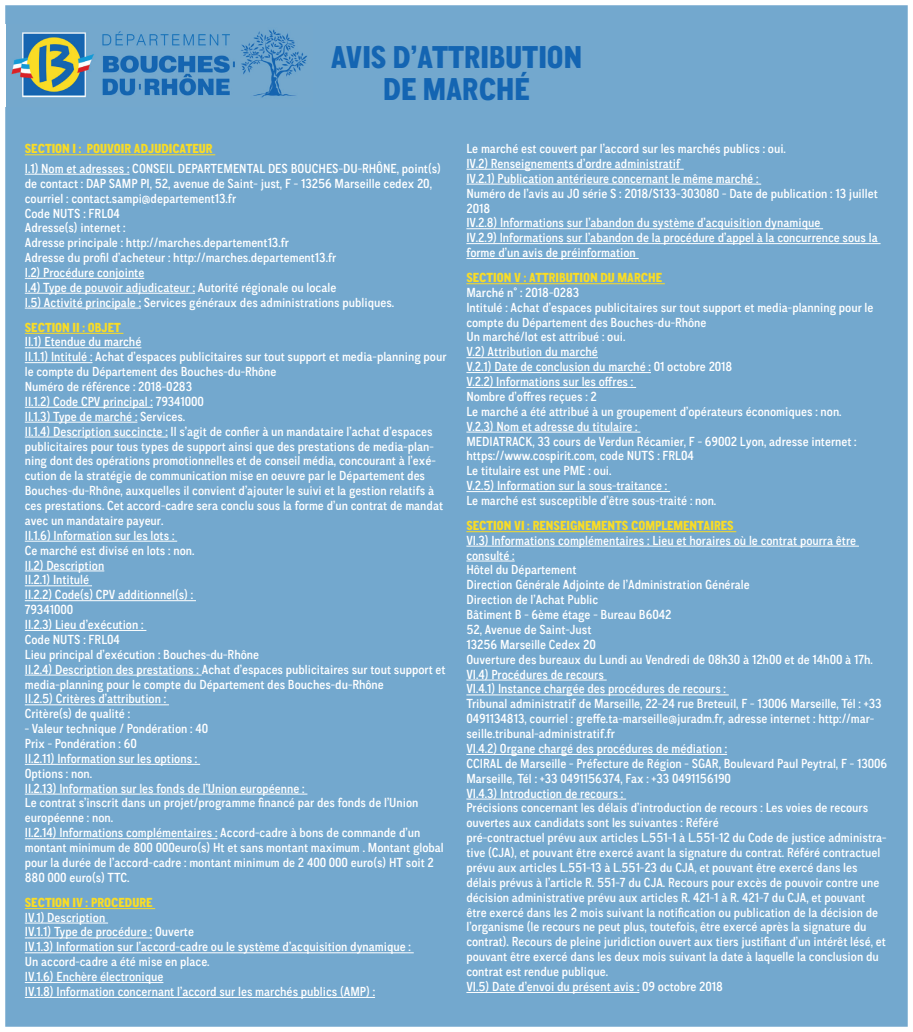
<style>
.page{position:relative;width:913px;height:1032px;background:#fff}
.page>*{position:absolute;margin:0;border:0;box-sizing:border-box;transform-origin:0 0}
.t1{font:800 31.5px/31.5px "CA Normal";color:#1465b2;text-align:center}
.t2{font:500 13.12px/14.9px "CA Normal";color:#fff}
.t3{font:800 13.12px "CA Normal";color:#f9dc26}
</style>
<div class="page">
<div style="left:5px;top:5px;width:903px;height:1022px;background:#73a8ce"></div>
<hr style="left:25px;top:154px;width:190px;height:1px;background:#f9dc26">
<hr style="left:25px;top:174px;width:104px;height:1px;background:#fff">
<hr style="left:25px;top:278px;width:119px;height:1px;background:#fff">
<hr style="left:25px;top:293px;width:170px;height:1px;background:#fff">
<hr style="left:25px;top:308px;width:116px;height:1px;background:#fff">
<hr style="left:25px;top:333px;width:98px;height:1px;background:#f9dc26">
<hr style="left:25px;top:347px;width:116px;height:1px;background:#fff">
<hr style="left:25px;top:362px;width:67px;height:1px;background:#fff">
<hr style="left:25px;top:407px;width:128px;height:1px;background:#fff">
<hr style="left:25px;top:422px;width:112px;height:1px;background:#fff">
<hr style="left:25px;top:437px;width:143px;height:1px;background:#fff">
<hr style="left:25px;top:541px;width:152px;height:1px;background:#fff">
<hr style="left:25px;top:571px;width:79px;height:1px;background:#fff">
<hr style="left:25px;top:585px;width:67px;height:1px;background:#fff">
<hr style="left:25px;top:600px;width:171px;height:1px;background:#fff">
<hr style="left:25px;top:630px;width:121px;height:1px;background:#fff">
<hr style="left:25px;top:675px;width:177px;height:1px;background:#fff">
<hr style="left:25px;top:704px;width:144px;height:1px;background:#fff">
<hr style="left:25px;top:764px;width:175px;height:1px;background:#fff">
<hr style="left:25px;top:794px;width:282px;height:1px;background:#fff">
<hr style="left:25px;top:838px;width:192px;height:1px;background:#fff">
<hr style="left:25px;top:908px;width:130px;height:1px;background:#f9dc26">
<hr style="left:25px;top:923px;width:83px;height:1px;background:#fff">
<hr style="left:25px;top:937px;width:127px;height:1px;background:#fff">
<hr style="left:25px;top:952px;width:389px;height:1px;background:#fff">
<hr style="left:25px;top:982px;width:138px;height:1px;background:#fff">
<hr style="left:25px;top:997px;width:350px;height:1px;background:#fff">
<hr style="left:466px;top:169px;width:218px;height:1px;background:#fff">
<hr style="left:466px;top:184px;width:295px;height:1px;background:#fff">
<hr style="left:466px;top:228px;width:357px;height:1px;background:#fff">
<hr style="left:466px;top:243px;width:414px;height:1px;background:#fff">
<hr style="left:466px;top:258px;width:173px;height:1px;background:#fff">
<hr style="left:466px;top:283px;width:199px;height:1px;background:#f9dc26">
<hr style="left:466px;top:357px;width:132px;height:1px;background:#fff">
<hr style="left:466px;top:372px;width:185px;height:1px;background:#fff">
<hr style="left:466px;top:387px;width:170px;height:1px;background:#fff">
<hr style="left:466px;top:432px;width:174px;height:1px;background:#fff">
<hr style="left:466px;top:491px;width:204px;height:1px;background:#fff">
<hr style="left:466px;top:531px;width:270px;height:1px;background:#f9dc26">
<hr style="left:466px;top:546px;width:393px;height:1px;background:#fff">
<hr style="left:466px;top:561px;width:49px;height:1px;background:#fff">
<hr style="left:466px;top:680px;width:141px;height:1px;background:#fff">
<hr style="left:466px;top:694px;width:263px;height:1px;background:#fff">
<hr style="left:466px;top:754px;width:261px;height:1px;background:#fff">
<hr style="left:466px;top:799px;width:160px;height:1px;background:#fff">
<hr style="left:466px;top:992px;width:173px;height:1px;background:#fff">
<img style="left:5px;top:25px;width:307px;height:81px">
<h1 class="t1" style="left:331px;top:40px;width:253px">AVIS D’ATTRIBUTION<br>DE MARCHÉ</h1>
<p class="t3" style="left:25px;top:139px;width:189px">SECTION I : POUVOIR ADJUDICATEUR</p>
<p class="t2" style="left:25px;top:161px;width:417px">I.1) Nom et adresses : CONSEIL DEPARTEMENTAL DES BOUCHES-DU-RHÔNE, point(s) de contact : DAP SAMP PI, 52, avenue de Saint- just, F - 13256 Marseille cedex 20, courriel : contact.sampi@departement13.fr<br>Code NUTS : FRL04<br>Adresse(s) internet :<br>Adresse principale : http://marches.departement13.fr<br>Adresse du profil d’acheteur : http://marches.departement13.fr<br>I.2) Procédure conjointe<br>I.4) Type de pouvoir adjudicateur : Autorité régionale ou locale<br>I.5) Activité principale : Services généraux des administrations publiques.</p>
<p class="t3" style="left:25px;top:317px;width:97px">SECTION II : OBJET</p>
<p class="t2" style="left:25px;top:334px;width:423px">II.1) Etendue du marché<br>II.1.1) Intitulé : Achat d’espaces publicitaires sur tout support et media-planning pour le compte du Département des Bouches-du-Rhône<br>Numéro de référence : 2018-0283<br>II.1.2) Code CPV principal : 79341000<br>II.1.3) Type de marché : Services.<br>II.1.4) Description succincte : Il s’agit de confier à un mandataire l’achat d’espaces publicitaires pour tous types de support ainsi que des prestations de media-plan&shy;ning dont des opérations promotionnelles et de conseil média, concourant à l’exé&shy;cution de la stratégie de communication mise en oeuvre par le Département des Bouches-du-Rhône, auxquelles il convient d’ajouter le suivi et la gestion relatifs à ces prestations. Cet accord-cadre sera conclu sous la forme d’un contrat de mandat avec un mandataire payeur.<br>II.1.6) Information sur les lots :<br>Ce marché est divisé en lots : non.<br>II.2) Description<br>II.2.1) Intitulé<br>II.2.2) Code(s) CPV additionnel(s) :<br>79341000<br>II.2.3) Lieu d’exécution :<br>Code NUTS : FRL04<br>Lieu principal d’exécution : Bouches-du-Rhône<br>II.2.4) Description des prestations : Achat d’espaces publicitaires sur tout support et media-planning pour le compte du Département des Bouches-du-Rhône<br>II.2.5) Critères d’attribution :<br>Critère(s) de qualité :</p>
<p class="t2" style="left:25px;top:721px;width:420px">- Valeur technique / Pondération : 40<br>Prix - Pondération : 60<br>II.2.11) Information sur les options :<br>Options : non.<br>II.2.13) Information sur les fonds de l’Union européenne :<br>Le contrat s’inscrit dans un projet/programme financé par des fonds de l’Union européenne : non.<br>II.2.14) Informations complémentaires : Accord-cadre à bons de commande d’un montant minimum de 800 000euro(s) Ht et sans montant maximum . Montant global pour la durée de l’accord-cadre : montant minimum de 2 400 000 euro(s) HT soit 2<br>880 000 euro(s) TTC.</p>
<p class="t3" style="left:25px;top:892px;width:129px">SECTION IV : PROCEDURE</p>
<p class="t2" style="left:25px;top:909px;width:388px">IV.1) Description<br>IV.1.1) Type de procédure : Ouverte<br>IV.1.3) Information sur l’accord-cadre ou le système d’acquisition dynamique :<br>Un accord-cadre a été mise en place.<br>IV.1.6) Enchère électronique<br>IV.1.8) Information concernant l’accord sur les marchés publics (AMP) :</p>
<p class="t2" style="left:466px;top:141px;width:413px">Le marché est couvert par l’accord sur les marchés publics : oui.<br>IV.2) Renseignements d’ordre administratif<br>IV.2.1) Publication antérieure concernant le même marché :<br>Numéro de l’avis au JO série S : 2018/S133-303080 - Date de publication : 13 juillet 2018<br>IV.2.8) Informations sur l’abandon du système d’acquisition dynamique<br>IV.2.9) Informations sur l’abandon de la procédure d’appel à la concurrence sous la forme d’un avis de préinformation</p>
<p class="t3" style="left:466px;top:268px;width:197px">SECTION V : ATTRIBUTION DU MARCHE</p>
<p class="t2" style="left:466px;top:284px;width:408px">Marché n° : 2018-0283<br>Intitulé : Achat d’espaces publicitaires sur tout support et media-planning pour le compte du Département des Bouches-du-Rhône<br>Un marché/lot est attribué : oui.<br>V.2) Attribution du marché<br>V.2.1) Date de conclusion du marché : 01 octobre 2018<br>V.2.2) Informations sur les offres :<br>Nombre d’offres reçues : 2<br>Le marché a été attribué à un groupement d’opérateurs économiques : non.<br>V.2.3) Nom et adresse du titulaire :<br>MEDIATRACK, 33 cours de Verdun Récamier, F - 69002 Lyon, adresse internet : https://www.cospirit.com, code NUTS : FRL04<br>Le titulaire est une PME : oui.<br>V.2.5) Information sur la sous-traitance :<br>Le marché est susceptible d’être sous-traité : non.</p>
<p class="t3" style="left:466px;top:516px;width:269px">SECTION VI : RENSEIGNEMENTS COMPLEMENTAIRES</p>
<p class="t2" style="left:466px;top:532px;width:422px">VI.3) Informations complémentaires : Lieu et horaires où le contrat pourra être consulté :<br>Hôtel du Département<br>Direction Générale Adjointe de l’Administration Générale<br>Direction de l’Achat Public<br>Bâtiment B - 6ème étage - Bureau B6042<br>52, Avenue de Saint-Just<br>13256 Marseille Cedex 20<br>Ouverture des bureaux du Lundi au Vendredi de 08h30 à 12h00 et de 14h00 à 17h.<br>VI.4) Procédures de recours<br>VI.4.1) Instance chargée des procédures de recours :<br>Tribunal administratif de Marseille, 22-24 rue Breteuil, F - 13006 Marseille, Tél : +33<br>0491134813, courriel : greffe.ta-marseille@juradm.fr, adresse internet : http://mar&shy;seille.tribunal-administratif.fr<br>VI.4.2) Organe chargé des procédures de médiation :<br>CCIRAL de Marseille - Préfecture de Région - SGAR, Boulevard Paul Peytral, F - 13006<br>Marseille, Tél : +33 0491156374, Fax : +33 0491156190<br>VI.4.3) Introduction de recours :<br>Précisions concernant les délais d’introduction de recours : Les voies de recours ouvertes aux candidats sont les suivantes : Référé<br>pré-contractuel prévu aux articles L.551-1 à L.551-12 du Code de justice administra&shy;tive (CJA), et pouvant être exercé avant la signature du contrat. Référé contractuel prévu aux articles L.551-13 à L.551-23 du CJA, et pouvant être exercé dans les délais prévus à l’article R. 551-7 du CJA. Recours pour excès de pouvoir contre une décision administrative prévu aux articles R. 421-1 à R. 421-7 du CJA, et pouvant être exercé dans les 2 mois suivant la notification ou publication de la décision de l’organisme (le recours ne peut plus, toutefois, être exercé après la signature du contrat). Recours de pleine juridiction ouvert aux tiers justifiant d’un intérêt lésé, et pouvant être exercé dans les deux mois suivant la date à laquelle la conclusion du contrat est rendue publique.<br>VI.5) Date d’envoi du présent avis : 09 octobre 2018</p>
</div>
